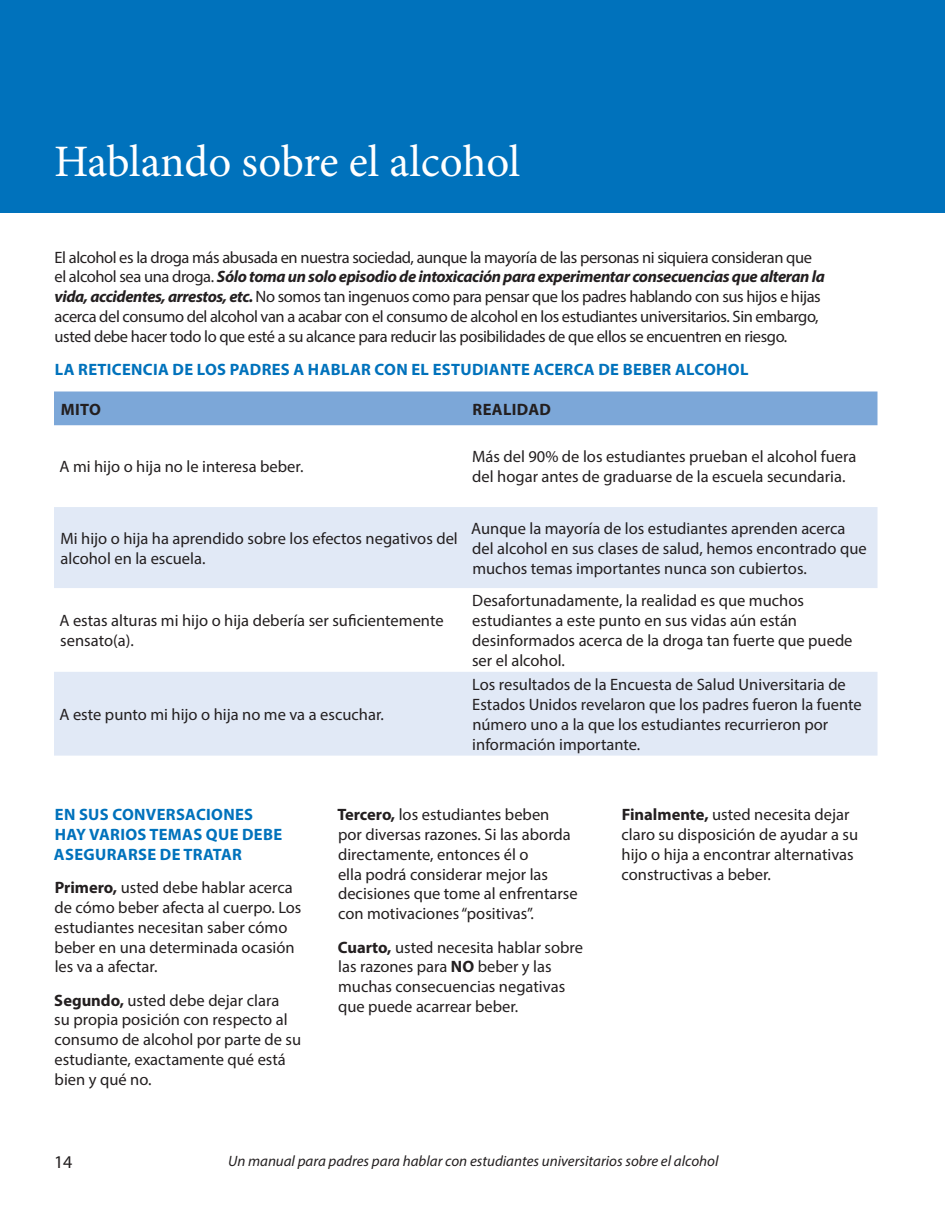
<style>
.page{position:relative;width:945px;height:1215px;background:#fff}
.page>*{position:absolute;margin:0;border:0;box-sizing:border-box;transform-origin:0 0}
.t1{font:45px "Minion Pro";letter-spacing:-.005em;color:#fff}
.t2{font:18px "Myriad Pro";color:#231f20}
.Body{font:16.5px/19.8px "Myriad Pro";color:#231f20}
.Body-2{font:16.5px/19.8px "Myriad Pro";letter-spacing:-.025em;color:#231f20}
.Body_Bold{font:700 16.5px/19.8px "Myriad Pro";letter-spacing:.02em;color:#0072bc}
.Body_Bold-2{font:700 16.5px "Myriad Pro";letter-spacing:.02em;color:#231f20}
.t3{font:italic 15px "Myriad Pro";color:#231f20}
.s1{font-weight:700;font-style:italic}
.s2{font-weight:700}
</style>
<div class="page">
<div style="left:932px;top:0;width:13px;height:212px;background:#0072bc"></div>
<div style="left:0;top:0;width:932px;height:212px;background:#0072bc"></div>
<div style="left:54px;top:392px;width:824px;height:33px;background:#7ca7d8"></div>
<svg style="left:54px;top:507px;width:824px;height:249px;fill:#e1e9f6"></svg>
<p class="t1" style="left:54px;top:131px;width:468px">Hablando sobre el alcohol</p>
<p class="Body-2" style="left:54px;top:247px;width:772px">El alcohol es la droga más abusada en nuestra sociedad, aunque la mayoría de las personas ni siquiera consideran que el alcohol sea una droga. <span class="s1">Sólo toma un solo episodio de intoxicación para experimentar consecuencias que alteran la vida, accidentes, arrestos, etc.</span> No somos tan ingenuos como para pensar que los padres hablando con sus hijos e hijas acerca del consumo del alcohol van a acabar con el consumo de alcohol en los estudiantes universitarios. Sin embargo, usted debe hacer todo lo que esté a su alcance para reducir las posibilidades de que ellos se encuentren en riesgo.</p>
<p class="Body_Bold" style="left:55px;top:359px;width:695px">LA RETICENCIA DE LOS PADRES A HABLAR CON EL ESTUDIANTE ACERCA DE BEBER ALCOHOL</p>
<p class="Body_Bold-2" style="left:61px;top:398px;width:42px">MITO</p>
<p class="Body_Bold-2" style="left:473px;top:398px;width:80px">REALIDAD</p>
<p class="Body" style="left:59px;top:457px;width:246px">A mi hijo o hija no le interesa beber.</p>
<p class="Body" style="left:472px;top:447px;width:386px">Más del 90% de los estudiantes prueban el alcohol fuera del hogar antes de graduarse de la escuela secundaria.</p>
<p class="Body" style="left:60px;top:528px;width:399px">Mi hijo o hija ha aprendido sobre los efectos negativos del alcohol en la escuela.</p>
<p class="Body" style="left:471px;top:518px;width:397px">Aunque la mayoría de los estudiantes aprenden acerca del alcohol en sus clases de salud, hemos encontrado que muchos temas importantes nunca son cubiertos.</p>
<p class="Body" style="left:59px;top:611px;width:386px">A estas alturas mi hijo o hija debería ser suficientemente sensato(a).</p>
<p class="Body" style="left:472px;top:591px;width:382px">Desafortunadamente, la realidad es que muchos estudiantes a este punto en sus vidas aún están desinformados acerca de la droga tan fuerte que puede ser el alcohol.</p>
<p class="Body" style="left:59px;top:704px;width:326px">A este punto mi hijo o hija no me va a escuchar.</p>
<p class="Body" style="left:472px;top:675px;width:391px">Los resultados de la Encuesta de Salud Universitaria de Estados Unidos revelaron que los padres fueron la fuente número uno a la que los estudiantes recurrieron por información importante.</p>
<p class="Body_Bold" style="left:54px;top:804px;width:230px">EN SUS CONVERSACIONES<br>HAY VARIOS TEMAS QUE DEBE<br>ASEGURARSE DE TRATAR</p>
<p class="Body" style="left:55px;top:877px;width:248px"><span class="s2">Primero,</span> usted debe hablar acerca de cómo beber afecta al cuerpo. Los estudiantes necesitan saber cómo beber en una determinada ocasión les va a afectar.</p>
<p class="Body" style="left:54px;top:990px;width:248px"><span class="s2">Segundo,</span> usted debe dejar clara<br>su propia posición con respecto al consumo de alcohol por parte de su estudiante, exactamente qué está bien y qué no.</p>
<p class="Body" style="left:337px;top:805px;width:242px"><span class="s2">Tercero,</span> los estudiantes beben<br>por diversas razones. Si las aborda directamente, entonces él o<br>ella podrá considerar mejor las decisiones que tome al enfrentarse con motivaciones “positivas”.</p>
<p class="Body" style="left:338px;top:937px;width:247px"><span class="s2">Cuarto,</span> usted necesita hablar sobre las razones para <span class="s2">NO</span> beber y las muchas consecuencias negativas que puede acarrear beber.</p>
<p class="Body" style="left:622px;top:805px;width:238px"><span class="s2">Finalmente,</span> usted necesita dejar claro su disposición de ayudar a su hijo o hija a encontrar alternativas constructivas a beber.</p>
<p class="t2" style="left:54px;top:1151px;width:20px">14</p>
<p class="t3" style="left:228px;top:1151px;width:492px">Un manual para padres para hablar con estudiantes universitarios sobre el alcohol</p>
</div>
